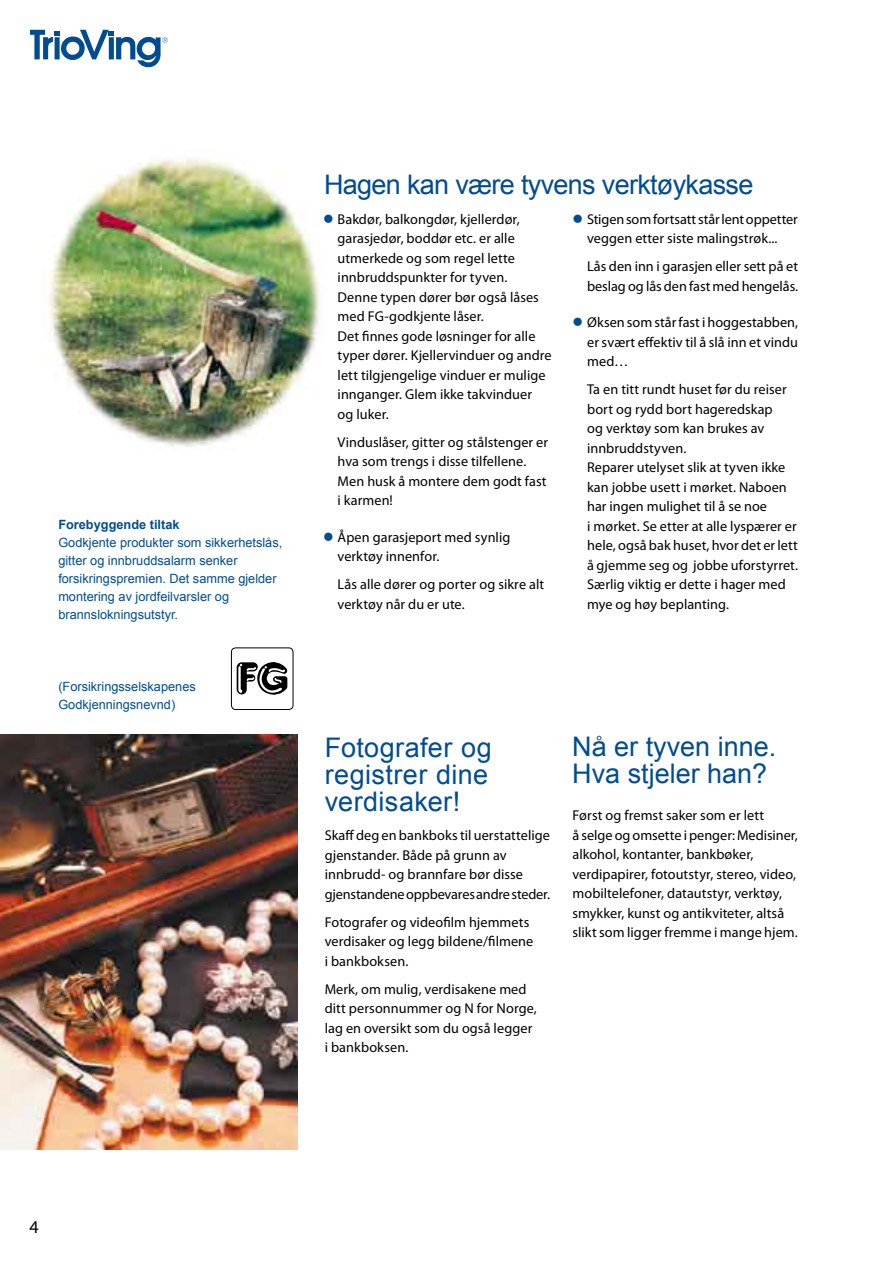
<style>
.page{position:relative;width:893px;height:1263px;background:#fff}
.page>*{position:absolute;margin:0;border:0;box-sizing:border-box;transform-origin:0 0}
.t1{font:27px/27px "Arial";color:#004c93}
.t2{font:27px "Arial";letter-spacing:-.025em;color:#004c93}
.t3{font:14.25px/19.5px "Myriad Pro";letter-spacing:.005em;color:#000}
.t4{font:12.75px/18px "Arial";color:#004c93}
.t5{font:700 12.75px "Arial";color:#004c93}
.s1{color:#004c93}
</style>
<div class="page">
<svg style="left:30px;top:30px;width:138px;height:38px"></svg>
<img style="left:49px;top:159px;width:274px;height:288px">
<img style="left:0;top:735px;width:298px;height:414px">
<svg style="left:237px;top:662px;width:51px;height:33px"></svg>
<div style="left:231px;top:647px;width:62px;height:63px;border:1px solid #000;border-radius:4px"></div>
<p class="t5" style="left:58px;top:516px;width:123px">Forebyggende tiltak</p>
<p class="t4" style="left:58px;top:534px;width:225px">Godkjente produkter som sikkerhetslås, gitter og innbruddsalarm senker forsikringspremien. Det samme gjelder montering av jordfeilvarsler og brannslokningsutstyr.</p>
<p class="t4" style="left:58px;top:678px;width:139px">(Forsikringsselskapenes<br>Godkjenningsnevnd)</p>
<h1 class="t2" style="left:324px;top:166px;width:431px">Hagen kan være tyvens verktøykasse</h1>
<p class="t3" style="left:338px;top:209px;width:215px;text-indent:-14px"><span class="s1">●</span> Bakdør, balkongdør, kjellerdør, garasjedør, boddør etc. er alle utmerkede og som regel lette innbruddspunkter for tyven.<br>Denne typen dører bør også låses med FG-godkjente låser.<br>Det finnes gode løsninger for alle typer dører. Kjellervinduer og andre lett tilgjengelige vinduer er mulige innganger. Glem ikke takvinduer<br>og luker.</p>
<p class="t3" style="left:338px;top:432px;width:212px">Vinduslåser, gitter og stålstenger er hva som trengs i disse tilfellene.<br>Men husk å montere dem godt fast i karmen!</p>
<p class="t3" style="left:338px;top:527px;width:174px;text-indent:-14px"><span class="s1">●</span> Åpen garasjeport med synlig verktøy innenfor.</p>
<p class="t3" style="left:338px;top:574px;width:208px">Lås alle dører og porter og sikre alt verktøy når du er ute.</p>
<p class="t3" style="left:573px;top:209px;width:227px;text-align:center"><span class="s1">●</span> Stigen som fortsatt står lent oppetter veggen etter siste malingstrøk...</p>
<p class="t3" style="left:587px;top:256px;width:212px">Lås den inn i garasjen eller sett på et beslag og lås den fast med hengelås.</p>
<p class="t3" style="left:587px;top:312px;width:212px;text-align:justify;text-indent:-14px"><span class="s1">●</span> Øksen som står fast i hogge-stabben, er svært effektiv til å slå inn et vindu med…</p>
<p class="t3" style="left:587px;top:379px;width:212px">Ta en titt rundt huset før du reiser bort og rydd bort hageredskap<br>og verktøy som kan brukes av innbruddstyven.<br>Reparer utelyset slik at tyven ikke kan jobbe usett i mørket. Naboen har ingen mulighet til å se noe<br>i mørket. Se etter at alle lyspærer er hele, også bak huset, hvor det er lett å gjemme seg og jobbe uforstyrret.<br>Særlig viktig er dette i hager med mye og høy beplanting.</p>
<h1 class="t1" style="left:325px;top:734px;width:169px">Fotografer og registrer dine verdisaker!</h1>
<p class="t3" style="left:325px;top:825px;width:227px">Skaff deg en bankboks til uerstattelige gjenstander. Både på grunn av innbrudd- og brannfare bør disse gjenstandene oppbevares andre steder.</p>
<p class="t3" style="left:325px;top:912px;width:210px">Fotografer og videofilm hjemmets verdisaker og legg bildene/filmene i bankboksen.</p>
<p class="t3" style="left:325px;top:979px;width:214px">Merk, om mulig, verdisakene med ditt personnummer og N for Norge, lag en oversikt som du også legger i bankboksen.</p>
<h1 class="t1" style="left:572px;top:733px;width:206px">Nå er tyven inne.<br>Hva stjeler han?</h1>
<p class="t3" style="left:572px;top:806px;width:227px">Først og fremst saker som er lett<br>å selge og omsette i penger: Medisiner, alkohol, kontanter, bankbøker, verdipapirer, fotoutstyr, stereo, video, mobiltelefoner, datautstyr, verktøy, smykker, kunst og antikviteter, altså slikt som ligger fremme i mange hjem.</p>
</div>
